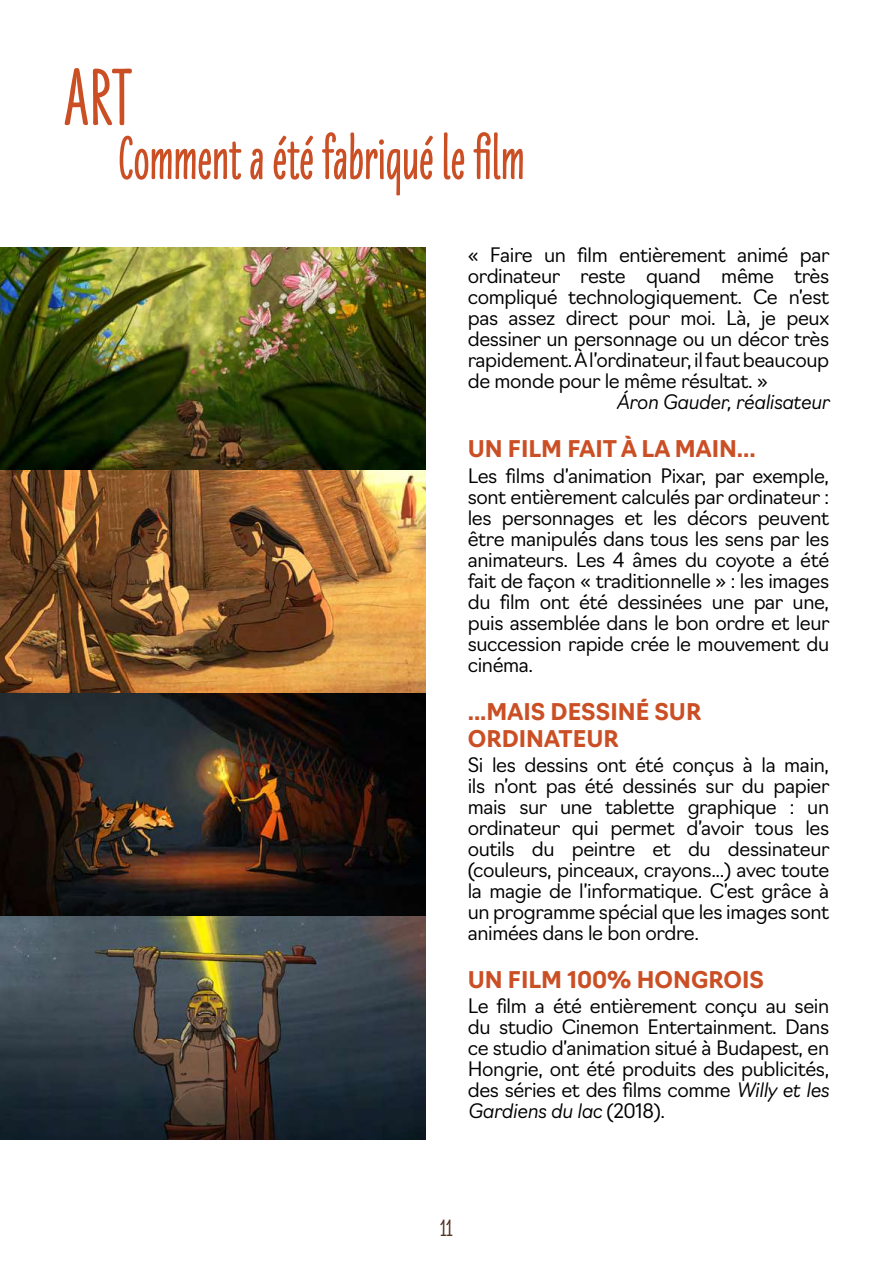
<style>
.page{position:relative;width:893px;height:1263px;background:#fff}
.page>*{position:absolute;margin:0;border:0;box-sizing:border-box;transform-origin:0 0}
.t1{font:900 82.8px "Liebe Erika";color:#cb4f25}
.t2{font:900 63px "Liebe Erika";color:#cb4f25}
.t3{font:900 24px "Liebe Erika";color:#503221}
.t4{font:700 22.5px/27px "Navigo";color:#cb4f25}
.t5{font:300 19.5px/21px "Navigo";letter-spacing:-.02em;color:#000;text-align:justify}
.t6{font:italic 300 19.5px "Navigo";letter-spacing:-.02em;color:#000}
.s1{font-style:italic}
</style>
<div class="page">
<img style="left:0;top:248px;width:425px;height:891px">
<h1 class="t1" style="left:64px;top:52px;width:69px">ART</h1>
<h2 class="t2" style="left:118px;top:124px;width:408px">Comment a été fabriqué le film</h2>
<p class="t5" style="left:468px;top:243px;width:363px">« Faire un film entièrement animé par ordinateur reste quand même très compliqué technologiquement. Ce n’est pas assez direct pour moi. Là, je peux dessiner un personnage ou un décor très rapidement. À l’ordinateur, il faut beaucoup de monde pour le même résultat. »</p>
<p class="t6" style="left:616px;top:387px;width:215px">Áron Gauder, réalisateur</p>
<p class="t4" style="left:468px;top:434px;width:290px">UN FILM FAIT À LA MAIN...</p>
<p class="t5" style="left:468px;top:463px;width:363px">Les films d’animation Pixar, par exemple, sont entièrement calculés par ordinateur : les personnages et les décors peuvent être manipulés dans tous les sens par les animateurs. Les 4 âmes du coyote a été fait de façon « traditionnelle » : les images du film ont été dessinées une par une, puis assemblée dans le bon ordre et leur succession rapide crée le mouvement du cinéma.</p>
<p class="t4" style="left:468px;top:696px;width:235px">...MAIS DESSINÉ SUR<br>ORDINATEUR</p>
<p class="t5" style="left:468px;top:753px;width:363px">Si les dessins ont été conçus à la main, ils n’ont pas été dessinés sur du papier mais sur une tablette graphique : un ordinateur qui permet d’avoir tous les outils du peintre et du dessinateur (couleurs, pinceaux, crayons...) avec toute la magie de l’informatique. C’est grâce à un programme spécial que les images sont animées dans le bon ordre.</p>
<p class="t4" style="left:468px;top:964px;width:298px">UN FILM 100% HONGROIS</p>
<p class="t5" style="left:468px;top:994px;width:363px">Le film a été entièrement conçu au sein du studio Cinemon Entertainment. Dans ce studio d’animation situé à Budapest, en Hongrie, ont été produits des publicités, des séries et des films comme <span class="s1">Willy et les Gardiens du lac</span> (2018).</p>
<p class="t3" style="left:440px;top:1215px;width:14px">11</p>
</div>
